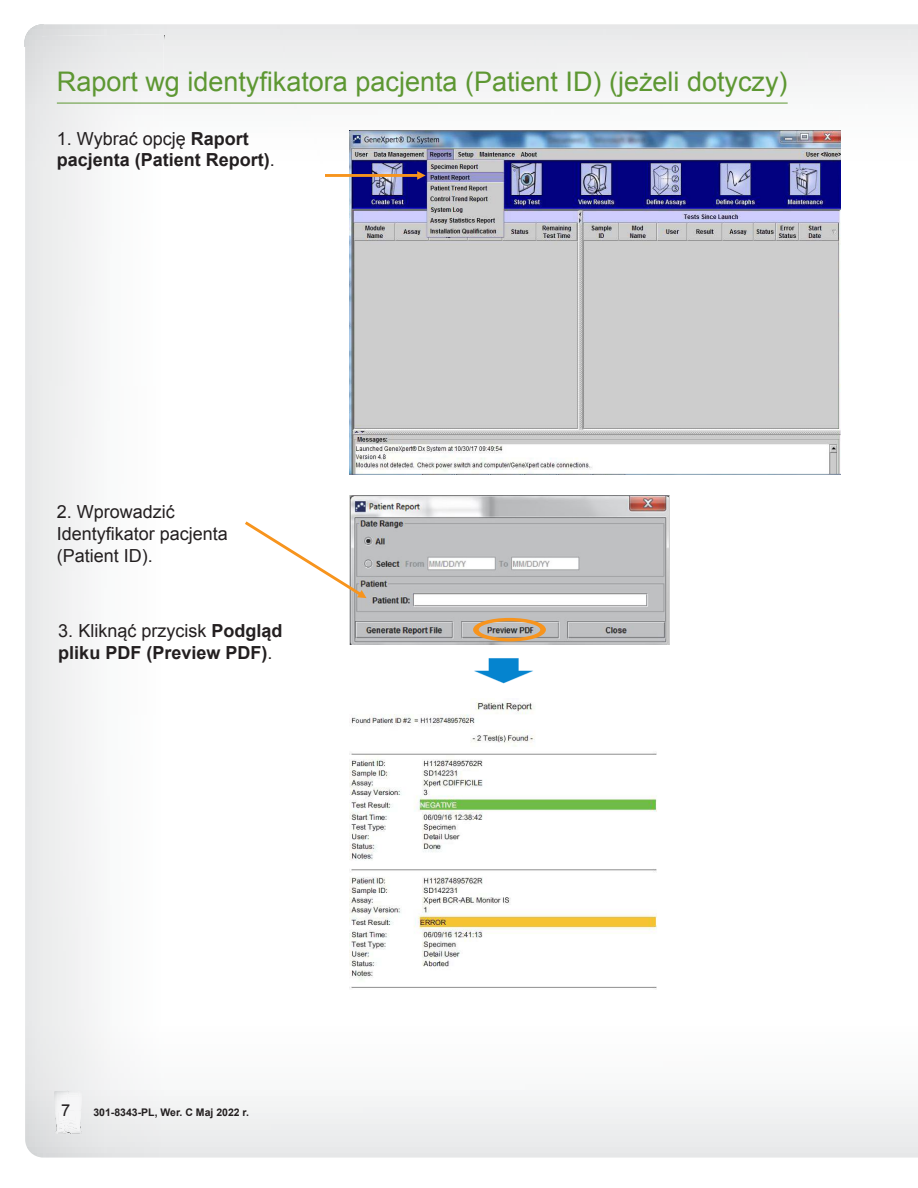
<style>
.page{position:relative;width:918px;height:1188px;background:#fff}
.page>*{position:absolute;margin:0;border:0;box-sizing:border-box;transform-origin:0 0}
.t1{font:27px "Arial";color:#5d9732}
.t2{font:700 18px/21.6px "Arial";color:#231f20}
.t3{font:18px/21.6px "Arial";color:#231f20}
.t4{font:16.5px "Arial";color:#231f20}
.t5{font:700 10.5px "Arial";color:#231f20}
.s1{font-weight:400}
</style>
<div class="page">
<img style="left:24px;top:25px;width:14px;height:22px">
<img style="left:38px;top:24px;width:880px;height:140px">
<hr style="left:57px;top:103px;width:731px;height:1px;background:#5d9732">
<img style="left:349px;top:130px;width:491px;height:345px">
<img style="left:349px;top:496px;width:320px;height:149px">
<img style="left:349px;top:702px;width:308px;height:287px">
<img style="left:474px;top:658px;width:59px;height:25px">
<div style="left:474px;top:617px;width:71px;height:25px;border:4px solid #f7941d;border-radius:50%"></div>
<svg style="left:245px;top:517px;width:122px;height:81px"></svg>
<hr style="left:325px;top:174px;width:94px;height:3px;background:#f7941d">
<svg style="left:417px;top:171px;width:9px;height:9px"></svg>
<svg style="left:55px;top:1109px;width:27px;height:25px"></svg>
<svg style="left:58px;top:1091px;width:10px;height:5px"></svg>
<img style="left:68px;top:1091px;width:14px;height:5px">
<h1 class="t1" style="left:57px;top:64px;width:732px">Raport wg identyfikatora pacjenta (Patient ID) (jeżeli dotyczy)</h1>
<p class="t2" style="left:57px;top:128px;width:220px"><span class="s1">1. Wybrać opcję</span> Raport pacjenta (Patient Report)<span class="s1">.</span></p>
<p class="t3" style="left:57px;top:501px;width:173px">2. Wprowadzić<br>Identyfikator pacjenta (Patient ID).</p>
<p class="t2" style="left:58px;top:621px;width:226px"><span class="s1">3. Kliknąć przycisk</span> Podgląd pliku PDF (Preview PDF)<span class="s1">.</span></p>
<p class="t4" style="left:61px;top:1104px;width:11px">7</p>
<p class="t5" style="left:93px;top:1105px;width:157px">301-8343-PL, Wer. C Maj 2022 r.</p>
</div>
